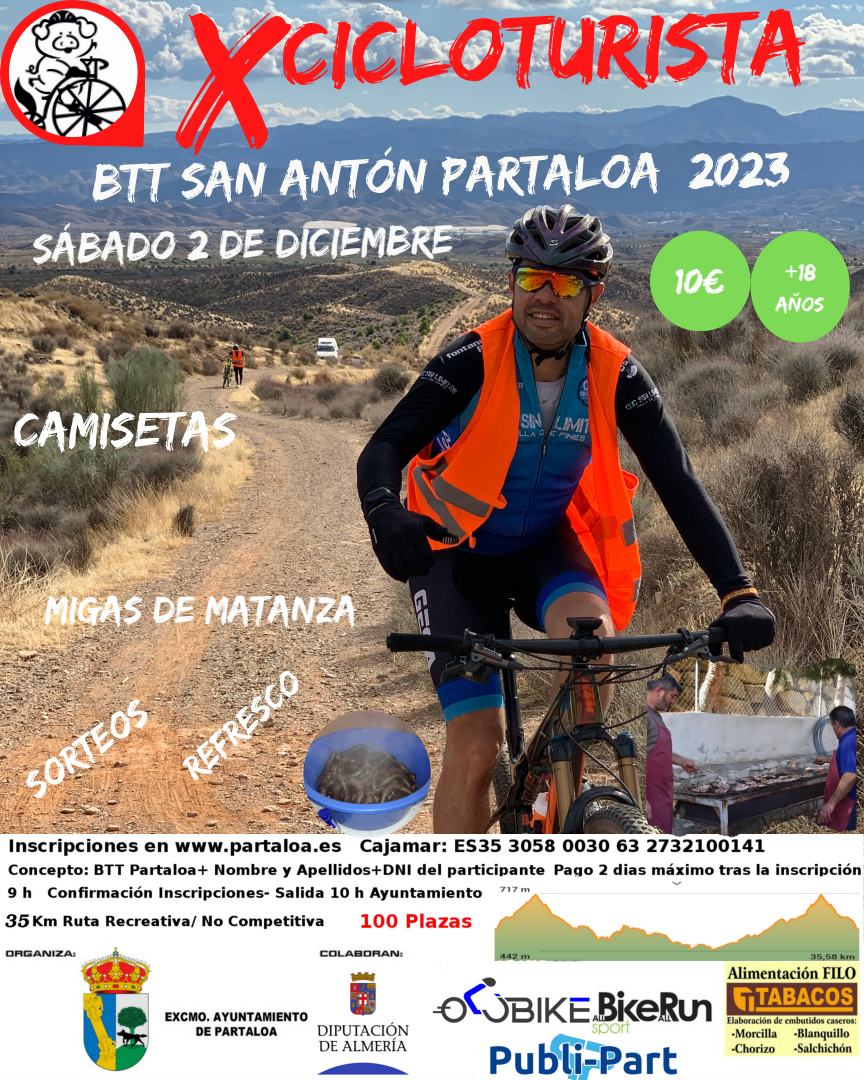
<style>
.page{position:relative;width:864px;height:1080px;background:#fff}
.page>*{position:absolute;margin:0;border:0;box-sizing:border-box;transform-origin:0 0}
.t1{font:94.5px "Edo";color:#ff1616}
.t2{font:50.62px "Edo";color:#f9f9f7}
.t3{font:50.55px "Edo";color:#fff}
.t4{font:42.15px "Edo";color:#f9f9f7}
.t5{font:39px "Edo";color:#fff}
.t6{font:37.5px "Edo";color:#fff}
.t7{font:35.7px "Edo";color:#fff}
.t8{font:24.75px "Edo";color:#fff}
.t9{font:21px "Edo";color:#fff}
.s1{font-family:"Noto Sans"}
</style>
<div class="page">
<img style="left:0;top:0;width:864px;height:834px">
<img style="left:5px;top:834px;width:859px;height:246px">
<svg style="left:0;top:0;width:146px;height:147px;background:#c06a77"></svg>
<img style="left:8px;top:7px;width:131px;height:131px">
<img style="left:694px;top:658px;width:163px;height:159px">
<img style="left:303px;top:710px;width:128px;height:128px;border-radius:50%">
<div style="left:650px;top:231px;width:101px;height:100px;background:#7ed957;border-radius:50%"></div>
<div style="left:751px;top:231px;width:99px;height:112px;background:#7ed957;border-radius:50%"></div>
<svg style="left:173px;top:9px;width:121px;height:146px;background:#9eb3c7"></svg>
<p class="t1" style="left:281px;top:-2px;width:527px;rotate:-1deg">CICLOTURISTA</p>
<p class="t2" style="left:92px;top:152px;width:699px;rotate:-1deg">BTT SAN ANTÓN PARTALOA 2023</p>
<p class="t4" style="left:32px;top:223px;width:422px;rotate:-1deg">SÁBADO 2 DE DICIEMBRE</p>
<p class="t6" style="left:675px;top:259px;width:51px">10€</p>
<p class="t8" style="left:784px;top:258px;width:33px"><span class="s1">+</span>18</p>
<p class="t9" style="left:776px;top:292px;width:50px">AÑOS</p>
<p class="t3" style="left:14px;top:400px;width:224px">CAMISETAS</p>
<p class="t5" style="left:45px;top:587px;width:314px">MIGAS DE MATANZA</p>
<p class="t7" style="left:174px;top:758px;width:147px;rotate:-42deg">REFRESCO</p>
<p class="t5" style="left:16px;top:770px;width:143px;rotate:-35deg">SORTEOS</p>
</div>
